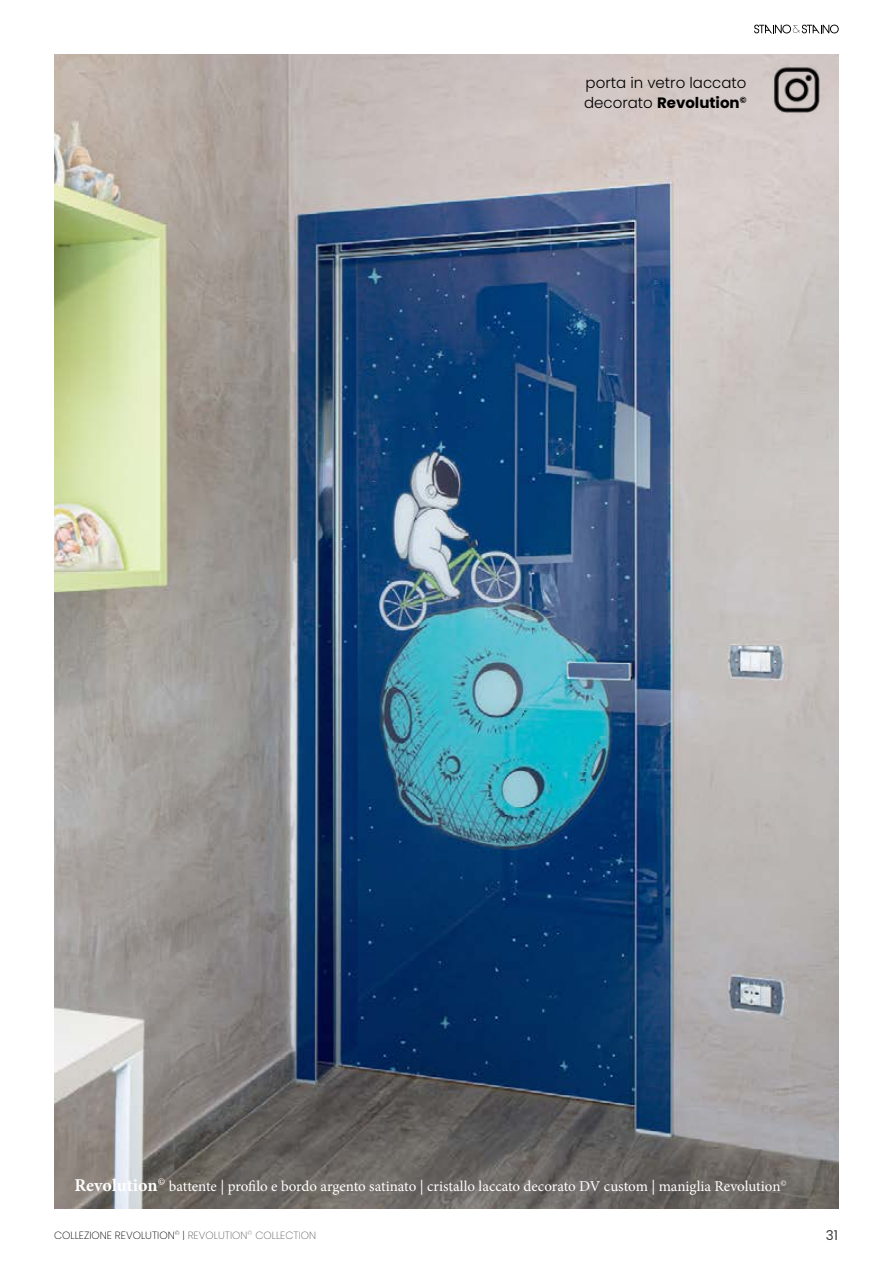
<style>
.page{position:relative;width:893px;height:1263px;background:#fff}
.page>*{position:absolute;margin:0;border:0;box-sizing:border-box;transform-origin:0 0}
.t1{font:15px "Minion Pro";letter-spacing:-.005em;color:#fff}
.t2{font:300 15px/19.5px "Poppins";color:#000}
.t3{font:13.5px "Poppins";color:#3c3c3b}
.t4{font:200 10.5px "Poppins";color:#000}
.s1{font-weight:700}
.s2{font-weight:700;font-size:18px}
.s3{color:#616160}
</style>
<div class="page">
<svg style="left:754px;top:24px;width:85px;height:10px"></svg>
<img style="left:54px;top:54px;width:785px;height:1154px">
<img style="left:773px;top:66px;width:47px;height:48px">
<p class="t2" style="left:584px;top:73px;width:164px">porta in vetro laccato decorato <span class="s1">Revolution</span><sup>©</sup></p>
<p class="t1" style="left:74px;top:1176px;width:714px"><span class="s2">Revolution</span><sup>©</sup> battente | profilo e bordo argento satinato | cristallo laccato decorato DV custom | maniglia Revolution<sup>©</sup></p>
<p class="t4" style="left:54px;top:1229px;width:264px">COLLEZIONE REVOLUTION<sup>©</sup> | <span class="s3">REVOLUTION</span><sup>©</sup> <span class="s3">COLLECTION</span></p>
<p class="t3" style="left:826px;top:1227px;width:14px">31</p>
</div>
